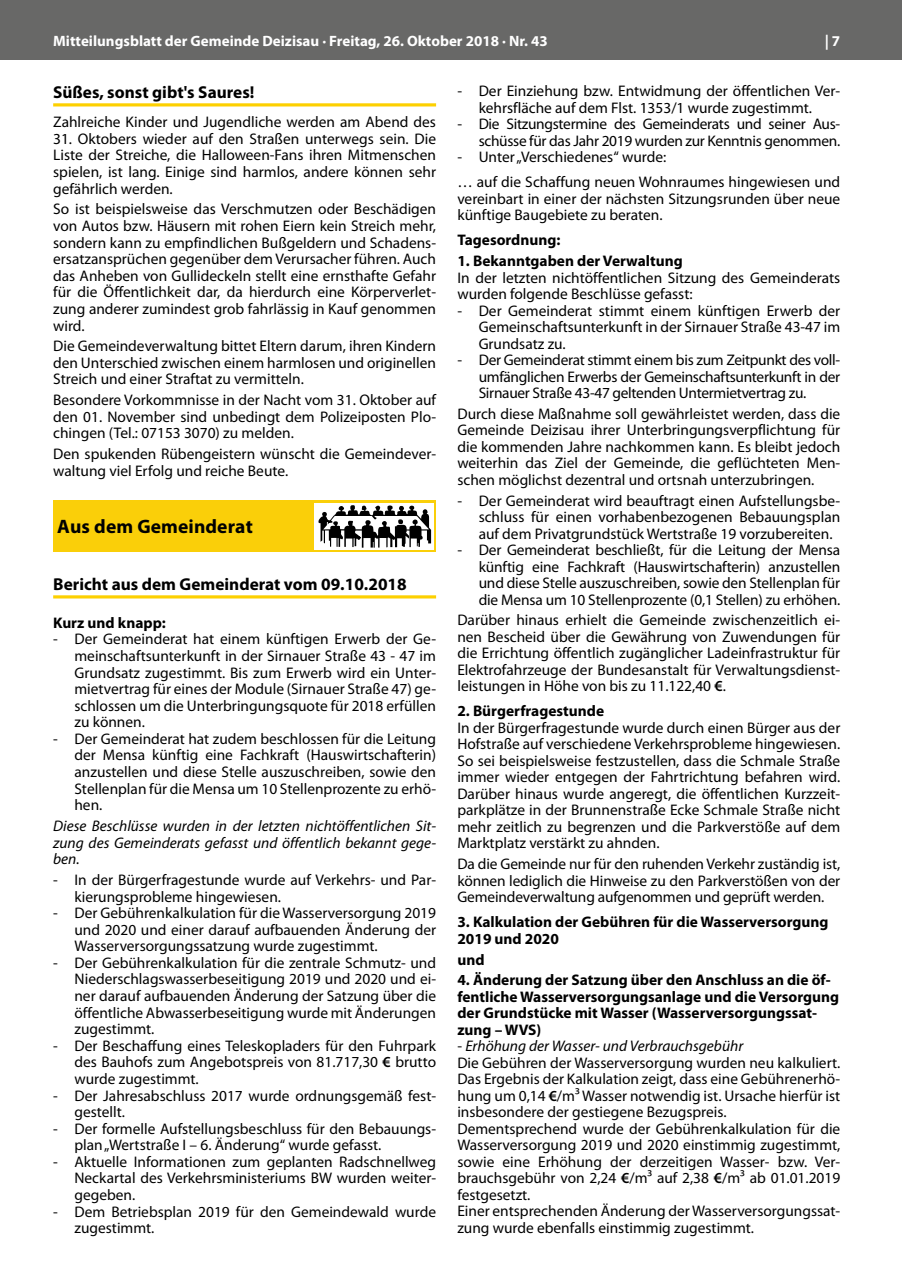
<style>
.page{position:relative;width:902px;height:1280px;background:#fff}
.page>*{position:absolute;margin:0;border:0;box-sizing:border-box;transform-origin:0 0}
.t1{font:700 19.5px "Myriad Pro";letter-spacing:.005em;color:#010101}
.t2{font:700 17.25px "Myriad Pro";color:#000}
.t3{font:15.3px/16.5px "Myriad Pro";color:#000;text-align:justify}
.t4{font:700 15.3px/16.5px "Myriad Pro";color:#000}
.t5{font:italic 15.3px/16.5px "Myriad Pro";color:#000;text-align:justify}
.t6{font:15.3px/16.5px "Myriad Pro";letter-spacing:-.02em;color:#000;text-align:right}
.t7{font:700 15px "Myriad Pro";color:#fff}
.s1{font-weight:600}
.s2{font-style:italic}
</style>
<div class="page">
<div style="left:0;top:0;width:901px;height:60px;background:#686867"></div>
<hr style="left:53px;top:103px;width:383px;height:3px;background:#fdd000">
<hr style="left:53px;top:595px;width:383px;height:3px;background:#fdd000">
<div style="left:53px;top:501px;width:383px;height:51px;background:#facf09"></div>
<div style="left:314px;top:503px;width:120px;height:47px;background:#fff"></div>
<svg style="left:318px;top:505px;width:113px;height:43px"></svg>
<p class="t7" style="left:53px;top:31px;width:496px">Mitteilungsblatt der Gemeinde Deizisau · Freitag, 26. Oktober 2018 · Nr. 43</p>
<p class="t7" style="left:824px;top:31px;width:17px">| 7</p>
<p class="t2" style="left:53px;top:81px;width:203px">Süßes, sonst gibt's Saures!</p>
<p class="t3" style="left:53px;top:114px;width:384px">Zahlreiche Kinder und Jugendliche werden am Abend des</p>
<p class="t3" style="left:53px;top:130px;width:384px">31. Oktobers wieder auf den Straßen unterwegs sein. Die Liste der Streiche, die Halloween-Fans ihren Mitmenschen spielen, ist lang. Einige sind harmlos, andere können sehr gefährlich werden.</p>
<p class="t3" style="left:53px;top:201px;width:384px">So ist beispielsweise das Verschmutzen oder Beschädigen von Autos bzw. Häusern mit rohen Eiern kein Streich mehr, sondern kann zu empfindlichen Bußgeldern und Schadens&shy;ersatzansprüchen gegenüber dem Verursacher führen. Auch das Anheben von Gullideckeln stellt eine ernsthafte Gefahr für die Öffentlichkeit dar, da hierdurch eine Körperverlet&shy;zung anderer zumindest grob fahrlässig in Kauf genommen wird.</p>
<p class="t3" style="left:53px;top:338px;width:384px">Die Gemeindeverwaltung bittet Eltern darum, ihren Kindern den Unterschied zwischen einem harmlosen und originellen Streich und einer Straftat zu vermitteln.</p>
<p class="t3" style="left:53px;top:392px;width:384px">Besondere Vorkommnisse in der Nacht vom 31. Oktober auf den 01. November sind unbedingt dem Polizeiposten Plo&shy;chingen (Tel.: 07153 3070) zu melden.</p>
<p class="t3" style="left:53px;top:446px;width:384px">Den spukenden Rübengeistern wünscht die Gemeindever&shy;waltung viel Erfolg und reiche Beute.</p>
<p class="t3" style="left:457px;top:83px;width:384px;text-align:center">- Der Einziehung bzw. Entwidmung der öffentlichen Ver&shy;kehrsfläche auf dem Flst. 1353/1 wurde zugestimmt.</p>
<p class="t6" style="left:457px;top:116px;width:384px">- Die Sitzungstermine des Gemeinderats und seiner Aus&shy;schüsse für das Jahr 2019 wurden zur Kenntnis genommen.</p>
<p class="t3" style="left:457px;top:145px;width:384px;line-height:25px">- Unter „Verschiedenes“ wurde:<br>… auf die Schaffung neuen Wohnraumes hingewiesen und</p>
<p class="t3" style="left:457px;top:190px;width:384px">vereinbart in einer der nächsten Sitzungsrunden über neue künftige Baugebiete zu beraten.</p>
<p class="t4" style="left:457px;top:232px;width:105px">Tagesordnung:</p>
<p class="t4" style="left:457px;top:252px;width:227px">1. Bekanntgaben der Verwaltung</p>
<p class="t3" style="left:457px;top:269px;width:384px">In der letzten nichtöffentlichen Sitzung des Gemeinderats wurden folgende Beschlüsse gefasst:</p>
<p class="t3" style="left:478px;top:302px;width:363px;text-indent:-21px">- Der Gemeinderat stimmt einem künftigen Erwerb der Gemeinschaftsunterkunft in der Sirnauer Straße 43-47 im Grundsatz zu.</p>
<p class="t3" style="left:478px;top:352px;width:363px;text-indent:-21px">- Der Gemeinderat stimmt einem bis zum Zeitpunkt des voll&shy;umfänglichen Erwerbs der Gemeinschaftsunterkunft in der Sirnauer Straße 43-47 geltenden Untermietvertrag zu.</p>
<p class="t3" style="left:457px;top:405px;width:384px">Durch diese Maßnahme soll gewährleistet werden, dass die Gemeinde Deizisau ihrer Unterbringungsverpflichtung für die kommenden Jahre nachkommen kann. Es bleibt jedoch weiterhin das Ziel der Gemeinde, die geflüchteten Men&shy;schen möglichst dezentral und ortsnah unterzubringen.</p>
<p class="t3" style="left:478px;top:492px;width:363px;text-indent:-21px">- Der Gemeinderat wird beauftragt einen Aufstellungsbe&shy;schluss für einen vorhabenbezogenen Bebauungsplan auf dem Privatgrundstück Wertstraße 19 vorzubereiten.</p>
<p class="t3" style="left:478px;top:542px;width:363px;text-indent:-21px">- Der Gemeinderat beschließt, für die Leitung der Mensa künftig eine Fachkraft (Hauswirtschafterin) anzustellen und diese Stelle auszuschreiben, sowie den Stellenplan für die Mensa um 10 Stellenprozente (0,1 Stellen) zu erhöhen.</p>
<p class="t3" style="left:457px;top:612px;width:384px">Darüber hinaus erhielt die Gemeinde zwischenzeitlich ei&shy;nen Bescheid über die Gewährung von Zuwendungen für die Errichtung öffentlich zugänglicher Ladeinfrastruktur für Elektrofahrzeuge der Bundesanstalt für Verwaltungsdienst&shy;leistungen in Höhe von bis zu 11.122,40 <span class="s1">€</span>.</p>
<p class="t4" style="left:457px;top:703px;width:148px">2. Bürgerfragestunde</p>
<p class="t3" style="left:457px;top:719px;width:384px">In der Bürgerfragestunde wurde durch einen Bürger aus der Hofstraße auf verschiedene Verkehrsprobleme hingewiesen.<br>So sei beispielsweise festzustellen, dass die Schmale Straße immer wieder entgegen der Fahrtrichtung befahren wird.<br>Darüber hinaus wurde angeregt, die öffentlichen Kurzzeit&shy;parkplätze in der Brunnenstraße Ecke Schmale Straße nicht mehr zeitlich zu begrenzen und die Parkverstöße auf dem Marktplatz verstärkt zu ahnden.</p>
<p class="t3" style="left:457px;top:856px;width:384px">Da die Gemeinde nur für den ruhenden Verkehr zuständig ist, können lediglich die Hinweise zu den Parkverstößen von der Gemeindeverwaltung aufgenommen und geprüft werden.</p>
<p class="t4" style="left:457px;top:913px;width:372px">3. Kalkulation der Gebühren für die Wasserversorgung<br>2019 und 2020</p>
<p class="t4" style="left:457px;top:950px;width:29px">und</p>
<p class="t4" style="left:457px;top:971px;width:383px">4. Änderung der Satzung über den Anschluss an die öf&shy;fentliche Wasserversorgungsanlage und die Versorgung der Grundstücke mit Wasser (Wasserversorgungssat&shy;zung – WVS)</p>
<p class="t3" style="left:457px;top:1038px;width:384px;text-align:left">- <span class="s2">Erhöhung der Wasser- und Verbrauchsgebühr<br></span>Die Gebühren der Wasserversorgung wurden neu kalkuliert.<br>Das Ergebnis der Kalkulation zeigt, dass eine Gebührenerhö&shy;hung um 0,14 <span class="s1">€</span>/m³ Wasser notwendig ist. Ursache hierfür ist insbesondere der gestiegene Bezugspreis.<br>Dementsprechend wurde der Gebührenkalkulation für die Wasserversorgung 2019 und 2020 einstimmig zugestimmt, sowie eine Erhöhung der derzeitigen Wasser- bzw. Ver&shy;brauchsgebühr von 2,24 <span class="s1">€</span>/m³ auf 2,38 <span class="s1">€</span>/m³ ab 01.01.2019 festgesetzt.<br>Einer entsprechenden Änderung der Wasserversorgungssat&shy;zung wurde ebenfalls einstimmig zugestimmt.</p>
<p class="t1" style="left:57px;top:516px;width:197px">Aus dem Gemeinderat</p>
<p class="t2" style="left:53px;top:573px;width:355px">Bericht aus dem Gemeinderat vom 09.10.2018</p>
<p class="t4" style="left:53px;top:614px;width:114px">Kurz und knapp:</p>
<p class="t3" style="left:74px;top:631px;width:363px;text-indent:-21px">- Der Gemeinderat hat einem künftigen Erwerb der Ge&shy;meinschaftsunterkunft in der Sirnauer Straße 43 - 47 im Grundsatz zugestimmt. Bis zum Erwerb wird ein Unter&shy;mietvertrag für eines der Module (Sirnauer Straße 47) ge&shy;schlossen um die Unterbringungsquote für 2018 erfüllen zu können.</p>
<p class="t3" style="left:74px;top:730px;width:363px;text-indent:-21px">- Der Gemeinderat hat zudem beschlossen für die Leitung der Mensa künftig eine Fachkraft (Hauswirtschafterin) anzustellen und diese Stelle auszuschreiben, sowie den Stellenplan für die Mensa um 10 Stellenprozente zu erhö&shy;hen.</p>
<p class="t5" style="left:53px;top:818px;width:384px">Diese Beschlüsse wurden in der letzten nichtöffentlichen Sit&shy;zung des Gemeinderats gefasst und öffentlich bekannt gege&shy;ben.</p>
<p class="t3" style="left:74px;top:871px;width:363px;text-indent:-21px">- In der Bürgerfragestunde wurde auf Verkehrs- und Par&shy;kierungsprobleme hingewiesen.</p>
<p class="t3" style="left:74px;top:904px;width:363px;text-indent:-21px">- Der Gebührenkalkulation für die Wasserversorgung 2019 und 2020 und einer darauf aufbauenden Änderung der Wasserversorgungssatzung wurde zugestimmt.</p>
<p class="t3" style="left:74px;top:954px;width:363px;text-indent:-21px">- Der Gebührenkalkulation für die zentrale Schmutz- und Niederschlagswasserbeseitigung 2019 und 2020 und ei&shy;ner darauf aufbauenden Änderung der Satzung über die öffentliche Abwasserbeseitigung wurde mit Änderungen zugestimmt.</p>
<p class="t3" style="left:74px;top:1037px;width:363px;text-indent:-21px">- Der Beschaffung eines Teleskopladers für den Fuhrpark des Bauhofs zum Angebotspreis von 81.717,30 <span class="s1">€</span> brutto wurde zugestimmt.</p>
<p class="t3" style="left:74px;top:1087px;width:363px;text-indent:-21px">- Der Jahresabschluss 2017 wurde ordnungsgemäß fest&shy;gestellt.</p>
<p class="t3" style="left:74px;top:1120px;width:363px;text-indent:-21px">- Der formelle Aufstellungsbeschluss für den Bebauungs&shy;plan „Wertstraße I – 6. Änderung“ wurde gefasst.</p>
<p class="t3" style="left:74px;top:1153px;width:363px;text-indent:-21px">- Aktuelle Informationen zum geplanten Radschnellweg Neckartal des Verkehrsministeriums BW wurden weiter&shy;gegeben.</p>
<p class="t3" style="left:74px;top:1203px;width:363px;text-indent:-21px">- Dem Betriebsplan 2019 für den Gemeindewald wurde zugestimmt.</p>
</div>
